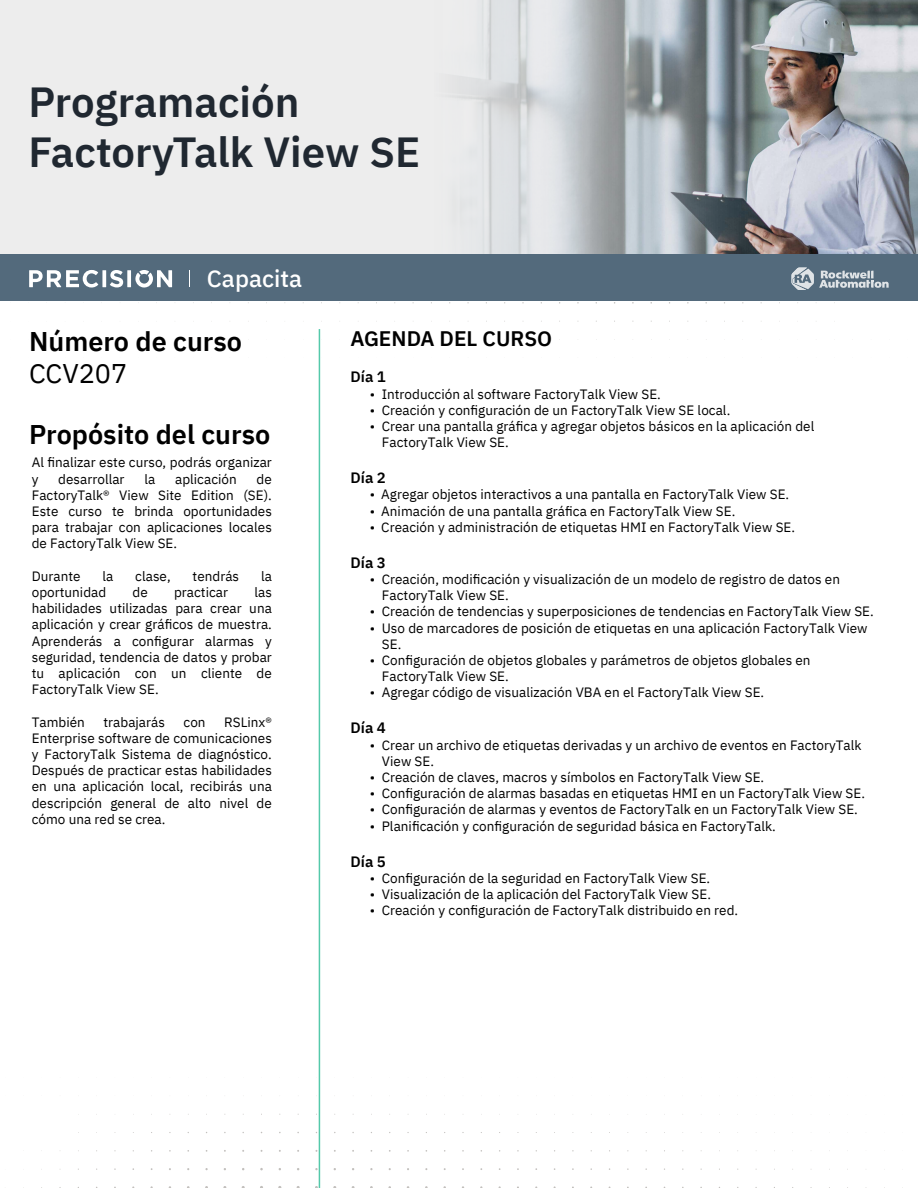
<style>
.page{position:relative;width:918px;height:1188px;background:#fff}
.page>*{position:absolute;margin:0;border:0;box-sizing:border-box;transform-origin:0 0}
.t1{font:600 42px/50.4px "IBM Plex Sans";color:#202831}
.t2{font:600 27px "IBM Plex Sans";color:#000}
.t3{font:27px "IBM Plex Sans";color:#000}
.t4{font:500 23.7px "IBM Plex Sans";color:#fff}
.t5{font:600 21px "IBM Plex Sans";color:#000}
.t6{font:600 15px "IBM Plex Sans";color:#000}
.t7{font:13.5px/16.2px "IBM Plex Sans";color:#000}
</style>
<div class="page">
<div style="left:0;top:0;width:908px;height:277px;background:#ededed"></div>
<img style="left:873px;top:0;width:45px;height:254px">
<svg style="left:450px;top:0;width:423px;height:254px"></svg>
<div style="left:0;top:254px;width:918px;height:46px;background:#536a7c"></div>
<svg style="left:835px;top:270px;width:54px;height:18px"></svg>
<svg style="left:791px;top:267px;width:44px;height:23px"></svg>
<svg style="left:189px;top:270px;width:1px;height:17px"></svg>
<svg style="left:29px;top:270px;width:50px;height:17px"></svg>
<svg style="left:102px;top:270px;width:4px;height:17px"></svg>
<svg style="left:110px;top:270px;width:13px;height:17px"></svg>
<svg style="left:127px;top:270px;width:4px;height:17px"></svg>
<svg style="left:135px;top:270px;width:38px;height:18px"></svg>
<svg style="left:83px;top:270px;width:16px;height:18px"></svg>
<hr style="left:319px;top:329px;width:1px;height:859px;background:#54c9aa">
<h1 class="t1" style="left:28px;top:73px;width:393px">Programación<br>FactoryTalk View SE</h1>
<h3 class="t4" style="left:207px;top:260px;width:97px">Capacita</h3>
<h2 class="t2" style="left:29px;top:320px;width:215px">Número de curso</h2>
<h2 class="t3" style="left:29px;top:353px;width:100px">CCV207</h2>
<h2 class="t2" style="left:29px;top:413px;width:243px">Propósito del curso</h2>
<p class="t7" style="left:32px;top:453px;width:242px">Al finalizar este curso, podrás organizar y</p>
<p class="t7" style="left:58px;top:470px;width:68px">desarrollar</p>
<p class="t7" style="left:144px;top:470px;width:12px">la</p>
<p class="t7" style="left:175px;top:470px;width:63px">aplicación</p>
<p class="t7" style="left:32px;top:470px;width:242px;text-align:justify;text-indent:225px">de FactoryTalk® View Site Edition (SE).<br>Este curso te brinda oportunidades para trabajar con aplicaciones locales de FactoryTalk View SE.</p>
<p class="t7" style="left:32px;top:567px;width:50px">Durante</p>
<p class="t7" style="left:103px;top:567px;width:12px">la</p>
<p class="t7" style="left:135px;top:567px;width:37px">clase,</p>
<p class="t7" style="left:193px;top:567px;width:48px">tendrás</p>
<p class="t7" style="left:261px;top:567px;width:12px">la</p>
<p class="t7" style="left:32px;top:583px;width:76px">oportunidad</p>
<p class="t7" style="left:133px;top:583px;width:17px">de</p>
<p class="t7" style="left:174px;top:583px;width:56px">practicar</p>
<p class="t7" style="left:32px;top:583px;width:242px;text-align:justify;text-indent:223px">las habilidades utilizadas para crear una aplicación y crear gráficos de muestra.<br>Aprenderás a configurar alarmas y seguridad, tendencia de datos y probar tu aplicación con un cliente de FactoryTalk View SE.</p>
<p class="t7" style="left:32px;top:713px;width:55px">También</p>
<p class="t7" style="left:104px;top:713px;width:63px">trabajarás</p>
<p class="t7" style="left:184px;top:713px;width:24px">con</p>
<p class="t7" style="left:32px;top:713px;width:242px;text-align:justify;text-indent:192px">RSLinx® Enterprise software de comunicaciones y FactoryTalk Sistema de diagnóstico.<br>Después de practicar estas habilidades en una aplicación local, recibirás una descripción general de alto nivel de cómo una red se crea.</p>
<h3 class="t5" style="left:350px;top:322px;width:203px">AGENDA DEL CURSO</h3>
<p class="t6" style="left:350px;top:365px;width:37px">Día 1</p>
<p class="t7" style="left:370px;top:385px;width:293px">• Introducción al software FactoryTalk View SE.</p>
<p class="t7" style="left:370px;top:401px;width:362px">• Creación y configuración de un FactoryTalk View SE local.</p>
<p class="t7" style="left:382px;top:417px;width:434px;text-indent:-12px">• Crear una pantalla gráfica y agregar objetos básicos en la aplicación del<br>FactoryTalk View SE.</p>
<p class="t6" style="left:350px;top:466px;width:37px">Día 2</p>
<p class="t7" style="left:370px;top:485px;width:421px">• Agregar objetos interactivos a una pantalla en FactoryTalk View SE.</p>
<p class="t7" style="left:370px;top:502px;width:367px">• Animación de una pantalla gráfica en FactoryTalk View SE.</p>
<p class="t7" style="left:370px;top:518px;width:427px">• Creación y administración de etiquetas HMI en FactoryTalk View SE.</p>
<p class="t6" style="left:350px;top:551px;width:37px">Día 3</p>
<p class="t7" style="left:382px;top:570px;width:460px;text-indent:-12px">• Creación, modificación y visualización de un modelo de registro de datos en<br>FactoryTalk View SE.</p>
<p class="t7" style="left:370px;top:602px;width:505px">• Creación de tendencias y superposiciones de tendencias en FactoryTalk View SE.</p>
<p class="t7" style="left:382px;top:619px;width:487px;text-indent:-12px">• Uso de marcadores de posición de etiquetas en una aplicación FactoryTalk View<br>SE.</p>
<p class="t7" style="left:382px;top:651px;width:430px;text-indent:-12px">• Configuración de objetos globales y parámetros de objetos globales en<br>FactoryTalk View SE.</p>
<p class="t7" style="left:370px;top:683px;width:396px">• Agregar código de visualización VBA en el FactoryTalk View SE.</p>
<p class="t6" style="left:350px;top:716px;width:37px">Día 4</p>
<p class="t7" style="left:382px;top:736px;width:481px;text-indent:-12px">• Crear un archivo de etiquetas derivadas y un archivo de eventos en FactoryTalk<br>View SE.</p>
<p class="t7" style="left:370px;top:768px;width:396px">• Creación de claves, macros y símbolos en FactoryTalk View SE.</p>
<p class="t7" style="left:370px;top:784px;width:497px">• Configuración de alarmas basadas en etiquetas HMI en un FactoryTalk View SE.</p>
<p class="t7" style="left:370px;top:800px;width:489px">• Configuración de alarmas y eventos de FactoryTalk en un FactoryTalk View SE.</p>
<p class="t7" style="left:370px;top:817px;width:407px">• Planificación y configuración de seguridad básica en FactoryTalk.</p>
<p class="t6" style="left:350px;top:849px;width:37px">Día 5</p>
<p class="t7" style="left:370px;top:869px;width:342px">• Configuración de la seguridad en FactoryTalk View SE.</p>
<p class="t7" style="left:370px;top:885px;width:343px">• Visualización de la aplicación del FactoryTalk View SE.</p>
<p class="t7" style="left:370px;top:901px;width:370px">• Creación y configuración de FactoryTalk distribuido en red.</p>
</div>
